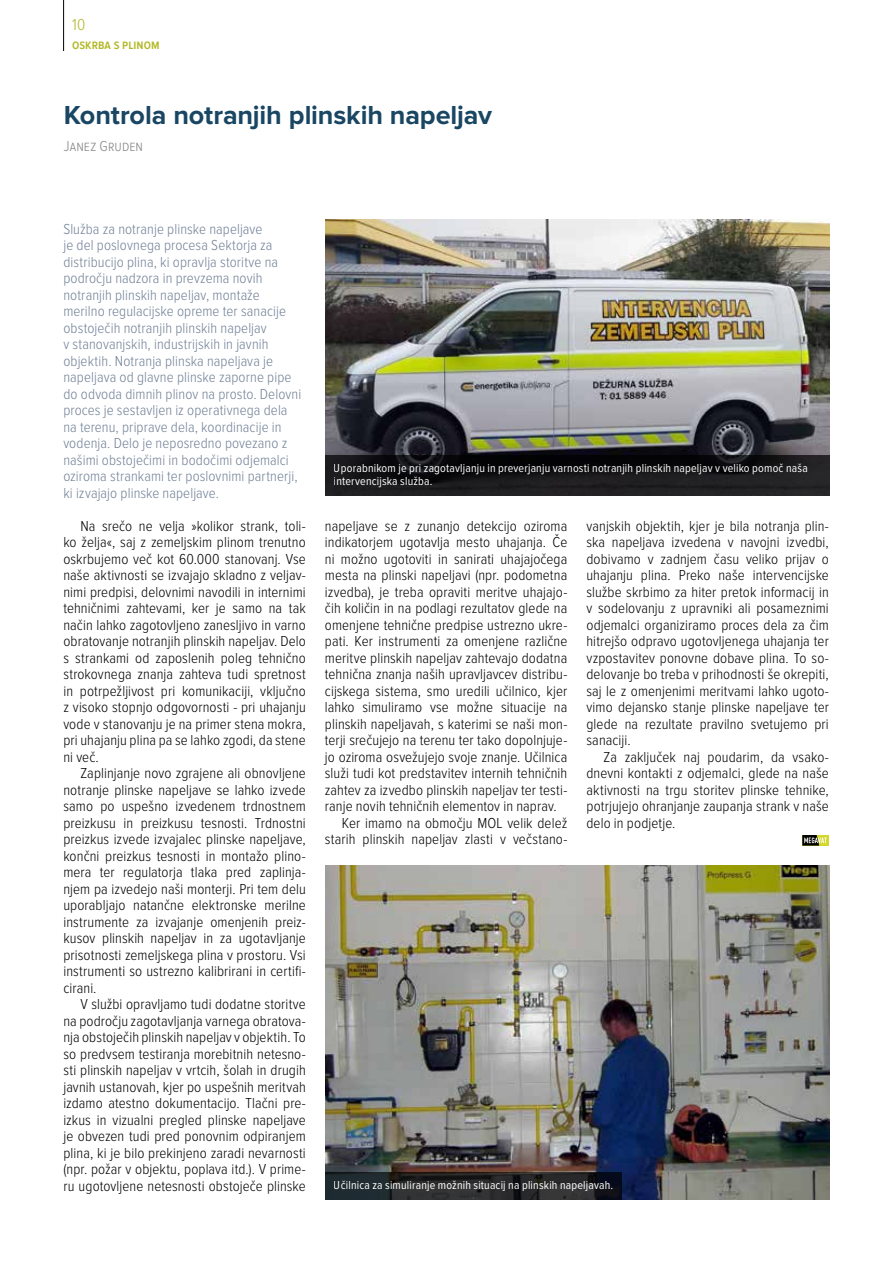
<style>
.page{position:relative;width:893px;height:1263px;background:#fff}
.page>*{position:absolute;margin:0;border:0;box-sizing:border-box;transform-origin:0 0}
.t1{font:700 27px "Proxima Nova";letter-spacing:-.005em;color:#194663}
.t2{font:300 16.5px "Proxima Nova Cond";color:#b3b825}
.t3{font:300 15px/16.5px "Proxima Nova Cond";letter-spacing:.005em;color:#000;text-align:justify}
.t4{font:300 15px/16.5px "Proxima Nova Cond";letter-spacing:.005em;color:#728197}
.t5{font:300 15px "Proxima Nova Cond";letter-spacing:.01em;color:#878787}
.t6{font:600 13.5px "Proxima Nova Cond";color:#b3b825}
.t7{font:12px/13.5px "Proxima Nova Cond";letter-spacing:.015em;color:#fff}
</style>
<div class="page">
<hr style="left:63px;top:0;width:1px;height:51px;background:#000">
<div style="left:802px;top:835px;width:27px;height:11px;background:#d3d92b"></div>
<svg style="left:802px;top:835px;width:25px;height:11px"></svg>
<img style="left:325px;top:219px;width:505px;height:236px">
<img style="left:325px;top:865px;width:505px;height:334px">
<svg style="left:325px;top:455px;width:505px;height:41px;background:#161518"></svg>
<svg style="left:325px;top:1172px;width:297px;height:27px;background:#242629"></svg>
<p class="t2" style="left:72px;top:17px;width:15px">10</p>
<p class="t6" style="left:72px;top:38px;width:89px">oskrba s plinom</p>
<h1 class="t1" style="left:64px;top:103px;width:430px">Kontrola notranjih plinskih napeljav</h1>
<p class="t5" style="left:64px;top:139px;width:81px">Janez Gruden</p>
<p class="t4" style="left:63px;top:221px;width:239px">Služba za notranje plinske napeljave<br>je del poslovnega procesa Sektorja za distribucijo plina, ki opravlja storitve na področju nadzora in prevzema novih notranjih plinskih napeljav, montaže merilno regulacijske opreme ter sanacije obstoječih notranjih plinskih napeljav<br>v stanovanjskih, industrijskih in javnih objektih. Notranja plinska napeljava je napeljava od glavne plinske zaporne pipe do odvoda dimnih plinov na prosto. Delovni proces je sestavljen iz operativnega dela na terenu, priprave dela, koordinacije in vodenja. Delo je neposredno povezano z našimi obstoječimi in bodočimi odjemalci oziroma strankami ter poslovnimi partnerji, ki izvajajo plinske napeljave.</p>
<p class="t3" style="left:63px;top:518px;width:244px;text-indent:17px">Na srečo ne velja »kolikor strank, toli&shy;ko želja«, saj z zemeljskim plinom trenutno oskrbujemo več kot 60.000 stanovanj. Vse naše aktivnosti se izvajajo skladno z veljav&shy;nimi predpisi, delovnimi navodili in internimi tehničnimi zahtevami, ker je samo na tak način lahko zagotovljeno zanesljivo in varno obratovanje notranjih plinskih napeljav. Delo s strankami od zaposlenih poleg tehnično strokovnega znanja zahteva tudi spretnost in potrpežljivost pri komunikaciji, vključno z visoko stopnjo odgovornosti - pri uhajanju vode v stanovanju je na primer stena mokra, pri uhajanju plina pa se lahko zgodi, da stene ni več.</p>
<p class="t3" style="left:63px;top:765px;width:244px;text-indent:17px">Zaplinjanje novo zgrajene ali obnovljene notranje plinske napeljave se lahko izvede samo po uspešno izvedenem trdnostnem preizkusu in preizkusu tesnosti. Trdnostni preizkus izvede izvajalec plinske napeljave, končni preizkus tesnosti in montažo plino&shy;mera ter regulatorja tlaka pred zaplinja&shy;njem pa izvedejo naši monterji. Pri tem delu uporabljajo natančne elektronske merilne instrumente za izvajanje omenjenih preiz&shy;kusov plinskih napeljav in za ugotavljanje prisotnosti zemeljskega plina v prostoru. Vsi instrumenti so ustrezno kalibrirani in certifi&shy;cirani.</p>
<p class="t3" style="left:63px;top:996px;width:244px;text-indent:17px">V službi opravljamo tudi dodatne storitve na področju zagotavljanja varnega obratova&shy;nja obstoječih plinskih napeljav v objektih. To so predvsem testiranja morebitnih netesno&shy;sti plinskih napeljav v vrtcih, šolah in drugih javnih ustanovah, kjer po uspešnih meritvah izdamo atestno dokumentacijo. Tlačni pre&shy;izkus in vizualni pregled plinske napeljave je obvezen tudi pred ponovnim odpiranjem plina, ki je bilo prekinjeno zaradi nevarnosti (npr. požar v objektu, poplava itd.). V prime&shy;ru ugotovljene netesnosti obstoječe plinske</p>
<p class="t7" style="left:334px;top:461px;width:475px">Uporabnikom je pri zagotavljanju in preverjanju varnosti notranjih plinskih napeljav v veliko pomoč naša intervencijska služba.</p>
<p class="t3" style="left:325px;top:518px;width:244px">napeljave se z zunanjo detekcijo oziroma</p>
<p class="t3" style="left:325px;top:534px;width:244px">indikatorjem ugotavlja mesto uhajanja. Če</p>
<p class="t3" style="left:325px;top:551px;width:244px">ni možno ugotoviti in sanirati uhajajočega</p>
<p class="t3" style="left:325px;top:567px;width:244px">mesta na plinski napeljavi (npr. podometna</p>
<p class="t3" style="left:325px;top:584px;width:244px">izvedba), je treba opraviti meritve uhajajo-</p>
<p class="t3" style="left:325px;top:600px;width:244px">čih količin in na podlagi rezultatov glede na</p>
<p class="t3" style="left:325px;top:617px;width:244px">omenjene tehnične predpise ustrezno ukre-</p>
<p class="t3" style="left:325px;top:633px;width:244px">pati. Ker instrumenti za omenjene različne</p>
<p class="t3" style="left:325px;top:650px;width:244px">meritve plinskih napeljav zahtevajo dodatna</p>
<p class="t3" style="left:325px;top:666px;width:244px">tehnična znanja naših upravljavcev distribu-</p>
<p class="t3" style="left:325px;top:683px;width:244px">cijskega sistema, smo uredili učilnico, kjer</p>
<p class="t3" style="left:325px;top:699px;width:244px">lahko simuliramo vse možne situacije na</p>
<p class="t3" style="left:325px;top:716px;width:244px">plinskih napeljavah, s katerimi se naši mon-</p>
<p class="t3" style="left:325px;top:732px;width:244px">terji srečujejo na terenu ter tako dopolnjuje-</p>
<p class="t3" style="left:325px;top:749px;width:244px">jo oziroma osvežujejo svoje znanje. Učilnica</p>
<p class="t3" style="left:325px;top:765px;width:244px">služi tudi kot predstavitev internih tehničnih</p>
<p class="t3" style="left:325px;top:782px;width:244px">zahtev za izvedbo plinskih napeljav ter testi-</p>
<p class="t3" style="left:325px;top:798px;width:233px">ranje novih tehničnih elementov in naprav.</p>
<p class="t3" style="left:342px;top:815px;width:227px">Ker imamo na območju MOL velik delež</p>
<p class="t3" style="left:325px;top:831px;width:244px">starih plinskih napeljav zlasti v večstano-</p>
<p class="t3" style="left:586px;top:518px;width:244px">vanjskih objektih, kjer je bila notranja plin&shy;ska napeljava izvedena v navojni izvedbi, dobivamo v zadnjem času veliko prijav o uhajanju plina. Preko naše intervencijske službe skrbimo za hiter pretok informacij in v sodelovanju z upravniki ali posameznimi odjemalci organiziramo proces dela za čim hitrejšo odpravo ugotovljenega uhajanja ter vzpostavitev ponovne dobave plina. To so&shy;delovanje bo treba v prihodnosti še okrepiti, saj le z omenjenimi meritvami lahko ugoto&shy;vimo dejansko stanje plinske napeljave ter glede na rezultate pravilno svetujemo pri sanaciji.</p>
<p class="t3" style="left:586px;top:749px;width:244px;text-indent:17px">Za zaključek naj poudarim, da vsako&shy;dnevni kontakti z odjemalci, glede na naše aktivnosti na trgu storitev plinske tehnike, potrjujejo ohranjanje zaupanja strank v naše delo in podjetje.</p>
<p class="t7" style="left:334px;top:1178px;width:281px">Učilnica za simuliranje možnih situacij na plinskih napeljavah.</p>
</div>
